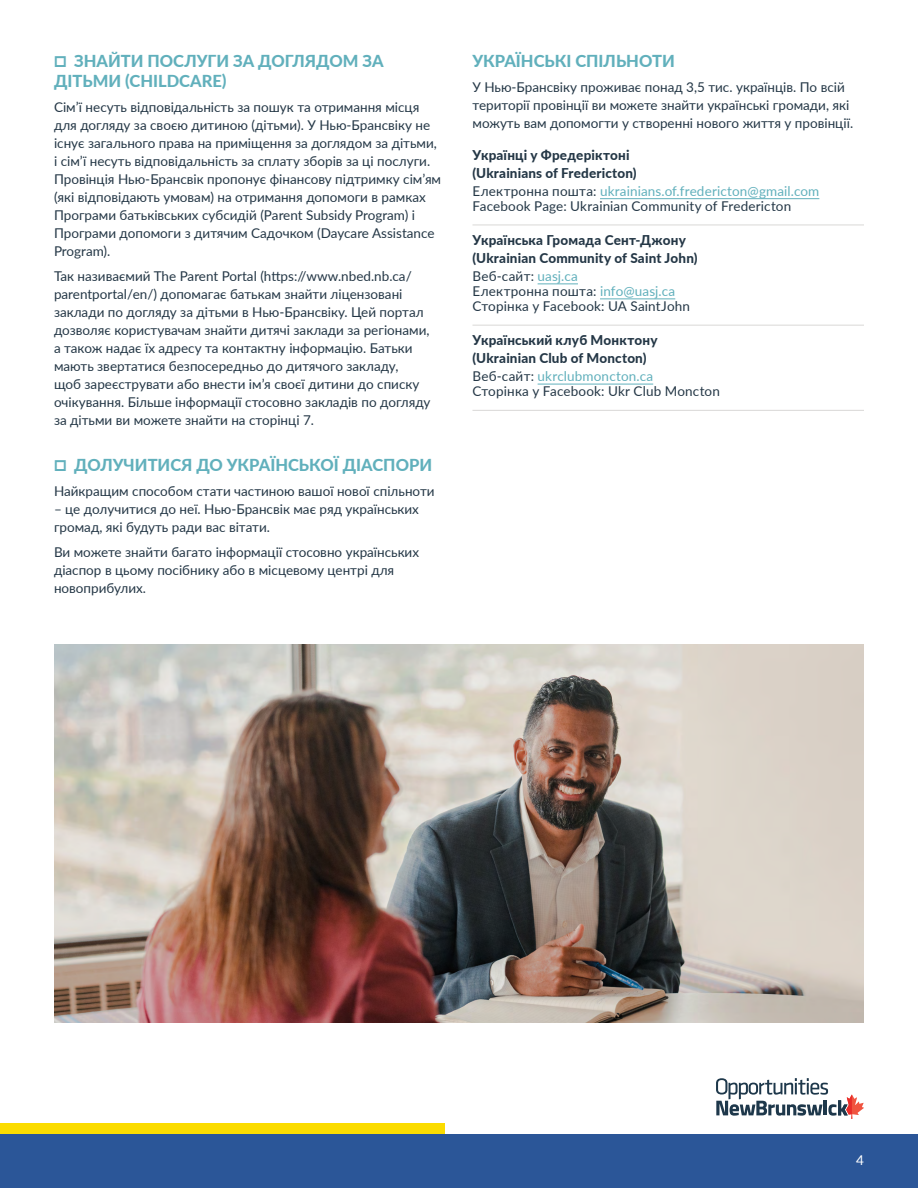
<style>
.page{position:relative;width:918px;height:1188px;background:#fff}
.page>*{position:absolute;margin:0;border:0;box-sizing:border-box;transform-origin:0 0}
.t1{font:800 16.5px/19.8px "Lato";color:#61b0bc}
.Body_Copy{font:13.5px/18px "Lato";color:#243746}
.List{font:800 13.5px/18px "Lato";letter-spacing:.015em;color:#243746}
.List-2{font:13.5px/15px "Lato";letter-spacing:.01em;color:#243746}
.t2{font:13.5px "Lato";color:#fff}
.s1{font-size:21px}
.s2{font-weight:400}
.s3{font-weight:400;color:#61b0bc}
.s4{color:#61b0bc}
</style>
<div class="page">
<div style="left:0;top:1134px;width:918px;height:54px;background:#2b5698"></div>
<div style="left:0;top:1123px;width:446px;height:11px;background:#fbdc00"></div>
<svg style="left:716px;top:1078px;width:148px;height:41px"></svg>
<hr style="left:600px;top:198px;width:219px;height:1px;background:#61b0bc">
<hr style="left:472px;top:225px;width:392px;height:1px;background:#d9d8d6">
<hr style="left:538px;top:284px;width:40px;height:1px;background:#61b0bc">
<hr style="left:600px;top:299px;width:75px;height:1px;background:#61b0bc">
<hr style="left:472px;top:325px;width:392px;height:1px;background:#d9d8d6">
<hr style="left:538px;top:384px;width:115px;height:1px;background:#61b0bc">
<hr style="left:472px;top:410px;width:392px;height:1px;background:#d9d8d6">
<img style="left:54px;top:645px;width:810px;height:378px">
<p class="t1" style="left:54px;top:51px;width:331px"><span class="s1">□</span> ЗНАЙТИ ПОСЛУГИ ЗА ДОГЛЯДОМ ЗА<br>ДІТЬМИ (CHILDCARE)</p>
<p class="Body_Copy" style="left:54px;top:97px;width:389px">Сім’ї несуть відповідальність за пошук та отримання місця для догляду за своєю дитиною (дітьми). У Нью-Брансвіку не існує загального права на приміщення за доглядом за дітьми, і сім’ї несуть відповідальність за сплату зборів за ці послуги.<br>Провінція Нью-Брансвік пропонує фінансову підтримку сім’ям (які відповідають умовам) на отримання допомоги в рамках Програми батьківських субсидій (Parent Subsidy Program) і Програми допомоги з дитячим Садочком (Daycare Assistance Program).</p>
<p class="Body_Copy" style="left:54px;top:266px;width:378px">Так називаємий The Parent Portal (https://www.nbed.nb.ca/ parentportal/en/) допомагає батькам знайти ліцензовані заклади по догляду за дітьми в Нью-Брансвіку. Цей портал дозволяє користувачам знайти дитячі заклади за регіонами, а також надає їх адресу та контактну інформацію. Батьки мають звертатися безпосередньо до дитячого закладу,<br>щоб зареєструвати або внести ім’я своєї дитини до списку очікування. Більше інформації стосовно закладів по догляду за дітьми ви можете знайти на сторінці 7.</p>
<p class="t1" style="left:54px;top:455px;width:380px"><span class="s1">□</span> ДОЛУЧИТИСЯ ДО УКРАЇНСЬКОЇ ДІАСПОРИ</p>
<p class="Body_Copy" style="left:54px;top:482px;width:382px">Найкращим способом стати частиною вашої нової спільноти</p>
<p class="Body_Copy" style="left:54px;top:500px;width:367px">– це долучитися до неї. Нью-Брансвік має ряд українських громад, які будуть ради вас вітати.</p>
<p class="Body_Copy" style="left:54px;top:542px;width:367px">Ви можете знайти багато інформації стосовно українських діаспор в цьому посібнику або в місцевому центрі для новоприбулих.</p>
<h2 class="t1" style="left:472px;top:51px;width:204px">УКРАЇНСЬКІ СПІЛЬНОТИ</h2>
<p class="Body_Copy" style="left:472px;top:78px;width:382px">У Нью-Брансвіку проживає понад 3,5 тис. українців. По всій території провінції ви можете знайти українські громади, які можуть вам допомогти у створенні нового життя у провінції.</p>
<p class="List" style="left:472px;top:145px;width:348px">Українці у Фредеріктоні<br>(Ukrainians of Fredericton)<br><span class="s2">Електронна пошта:</span> <span class="s3">ukrainians.of.fredericton@gmail.com</span></p>
<p class="List-2" style="left:472px;top:198px;width:320px">Facebook Page: Ukrainian Community of Fredericton</p>
<p class="List" style="left:473px;top:230px;width:227px">Українська Громада Сент-Джону (Ukrainian Community of Saint John)<br><span class="s2">Веб-сайт:</span> <span class="s3">uasj.ca</span></p>
<p class="List-2" style="left:473px;top:283px;width:219px">Електронна пошта: <span class="s4">info@uasj.ca<br></span>Сторінка у Facebook: UA SaintJohn</p>
<p class="List" style="left:473px;top:330px;width:187px">Український клуб Монктону (Ukrainian Club of Moncton)<br><span class="s2">Веб-сайт:</span> <span class="s3">ukrclubmoncton.ca</span></p>
<p class="List-2" style="left:473px;top:383px;width:249px">Сторінка у Facebook: Ukr Club Moncton</p>
<p class="t2" style="left:856px;top:1151px;width:9px">4</p>
</div>
